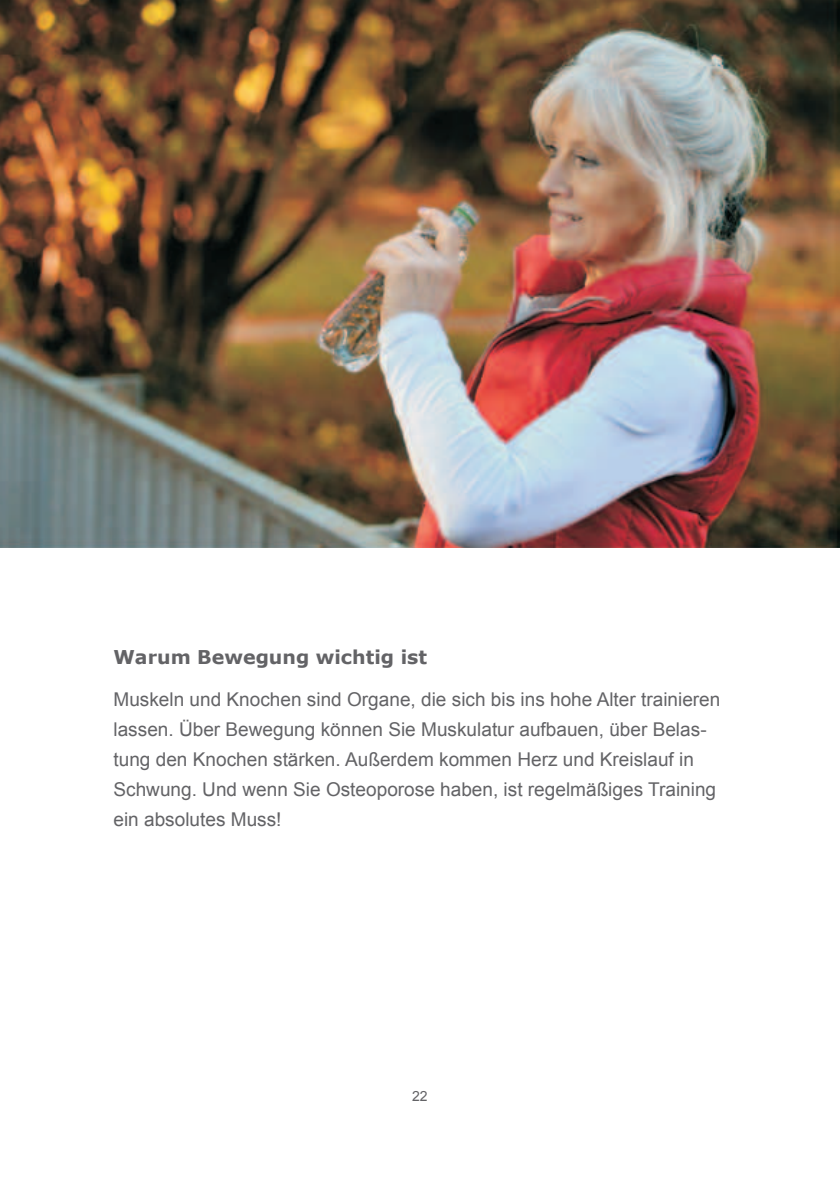
<style>
.page{position:relative;width:840px;height:1191px;background:#fff}
.page>*{position:absolute;margin:0;border:0;box-sizing:border-box;transform-origin:0 0}
.t1{font:19px/30px "Arial";color:#636366}
.t2{font:700 19px "Verdana";color:#636366}
.t3{font:14px "Arial";color:#636366}
</style>
<div class="page">
<img style="left:0;top:0;width:839px;height:547px">
<p class="t2" style="left:113px;top:643px;width:315px">Warum Bewegung wichtig ist</p>
<p class="t1" style="left:113px;top:684px;width:608px">Muskeln und Knochen sind Organe, die sich bis ins hohe Alter trainieren lassen. Über Bewegung können Sie Muskulatur aufbauen, über Belas&shy;tung den Knochen stärken. Außerdem kommen Herz und Kreislauf in Schwung. Und wenn Sie Osteoporose haben, ist regelmäßiges Training ein absolutes Muss!</p>
<p class="t3" style="left:412px;top:1087px;width:17px">22</p>
</div>
